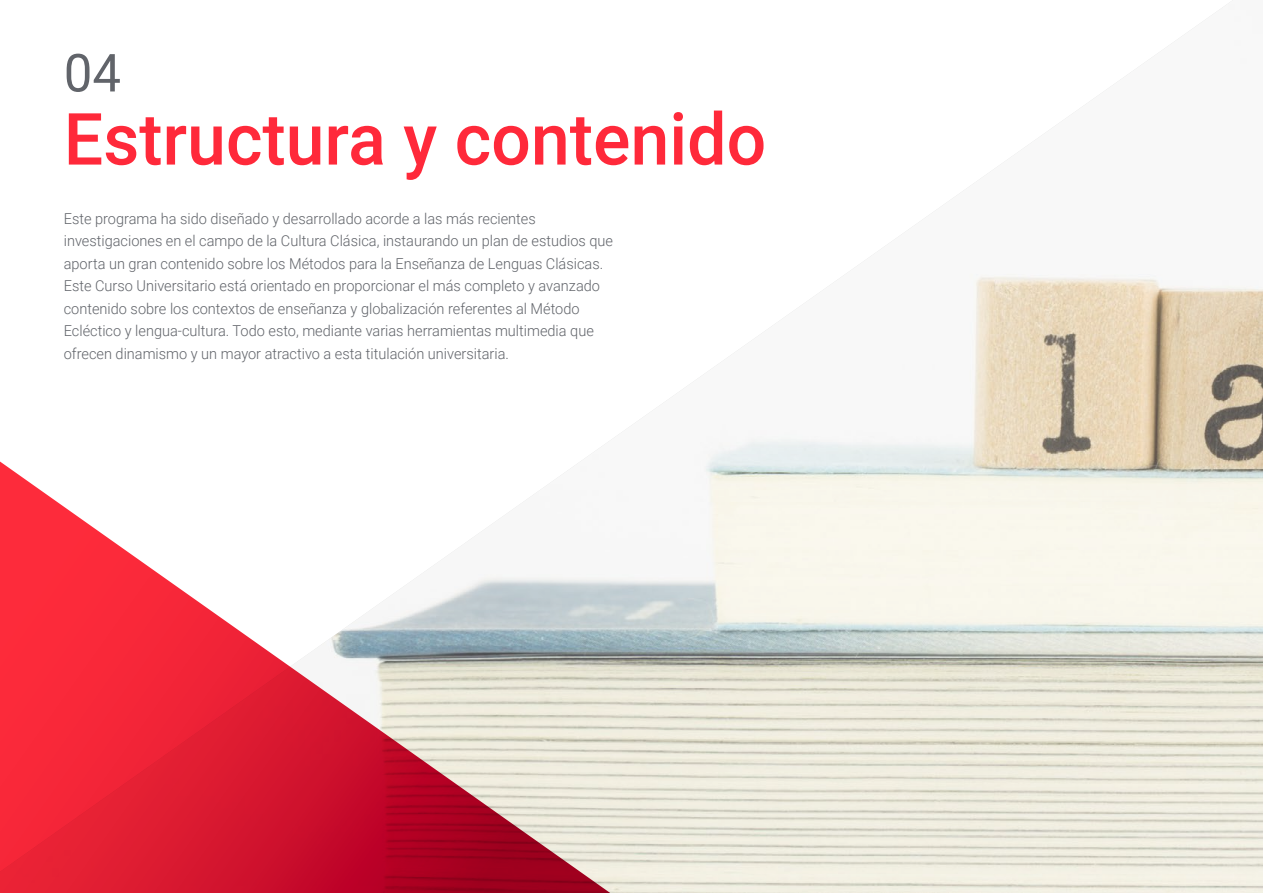
<style>
.page{position:relative;width:1263px;height:893px;background:#fff}
.page>*{position:absolute;margin:0;border:0;box-sizing:border-box;transform-origin:0 0}
.t1{font:500 72px "Roboto";color:#ff293a}
.t2{font:52.5px "Roboto";color:#61646a}
.t3{font:300 15px/22.5px "Roboto";color:#61646a}
</style>
<div class="page">
<img style="left:604px;top:0;width:659px;height:893px">
<svg style="left:0;top:446px;width:640px;height:447px"></svg>
<h2 class="t2" style="left:64px;top:36px;width:59px">04</h2>
<h1 class="t1" style="left:64px;top:89px;width:704px">Estructura y contenido</h1>
<p class="t3" style="left:64px;top:207px;width:551px">Este programa ha sido diseñado y desarrollado acorde a las más recientes investigaciones en el campo de la Cultura Clásica, instaurando un plan de estudios que aporta un gran contenido sobre los Métodos para la Enseñanza de Lenguas Clásicas.<br>Este Curso Universitario está orientado en proporcionar el más completo y avanzado contenido sobre los contextos de enseñanza y globalización referentes al Método Ecléctico y lengua-cultura. Todo esto, mediante varias herramientas multimedia que ofrecen dinamismo y un mayor atractivo a esta titulación universitaria.</p>
</div>
